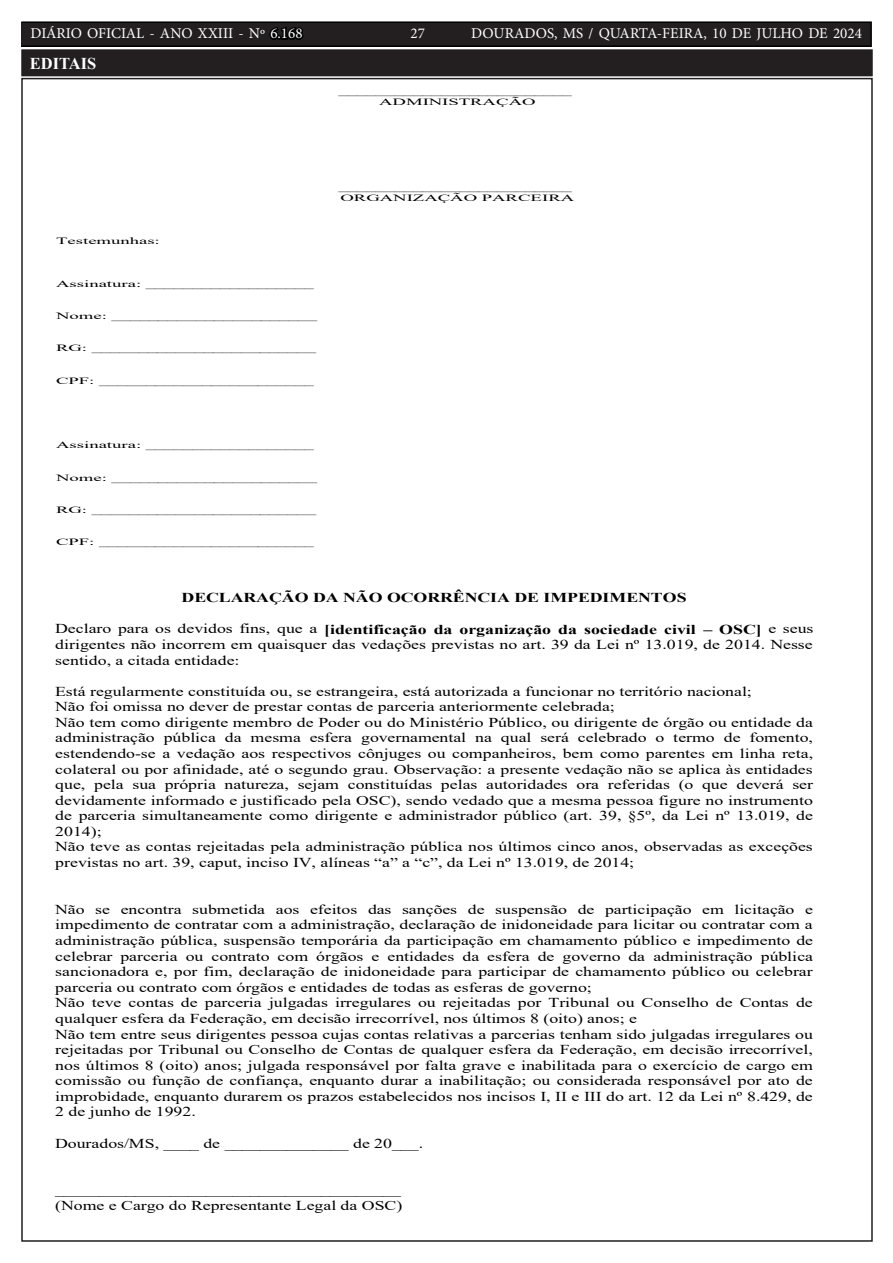
<style>
.page{position:relative;width:893px;height:1263px;background:#fff}
.page>*{position:absolute;margin:0;border:0;box-sizing:border-box;transform-origin:0 0}
.TEXTO{font:700 16.5px "Times New Roman";color:#fff}
.t1{font:15px "Minion Pro";color:#fff}
.t2{font:13.5px/15.6px "Times New Roman";color:#000;scale:1.31 1}
.t3{font:700 13.5px "Times New Roman";letter-spacing:-.005em;color:#000;scale:1.31 1}
.t4{font:9.6px/10.9px "Times New Roman";letter-spacing:-.005em;color:#000;text-align:center;scale:1.96 1}
.s1{color:#000}
.s2{font-weight:700}
</style>
<div class="page">
<div style="left:21px;top:22px;width:850px;height:24px;background:#231f20"></div>
<div style="left:21px;top:21px;width:851px;height:26px;border:2px solid #000"></div>
<div style="left:23px;top:51px;width:848px;height:23px;background:#231f20"></div>
<div style="left:21px;top:49px;width:852px;height:27px;border:4px solid #231f20"></div>
<p class="t1" style="left:31px;top:24px;width:273px">DIÁRIO OFICIAL - ANO XXIII - Nº <span class="s1">6.168</span></p>
<p class="t1" style="left:410px;top:24px;width:16px">27</p>
<p class="t1" style="left:471px;top:24px;width:392px">DOURADOS, MS / QUARTA-FEIRA, 10 DE JULHO DE 2024</p>
<p class="TEXTO" style="left:30px;top:52px;width:68px">EDITAIS</p>
<p class="t4" style="left:338px;top:85px;width:121px">_________________________<br>ADMINISTRAÇÃO</p>
<p class="t4" style="left:56px;top:235px;width:54px">Testemunhas:</p>
<p class="t4" style="left:56px;top:278px;width:133px">Assinatura: __________________</p>
<p class="t4" style="left:56px;top:310px;width:135px">Nome: ______________________</p>
<p class="t4" style="left:56px;top:342px;width:134px">RG: ________________________</p>
<p class="t4" style="left:56px;top:375px;width:133px">CPF: _______________________</p>
<p class="t4" style="left:338px;top:181px;width:122px;text-align:left">_________________________<br>ORGANIZAÇÃO PARCEIRA</p>
<p class="t4" style="left:56px;top:439px;width:133px">Assinatura: __________________</p>
<p class="t4" style="left:56px;top:471px;width:135px">Nome: ______________________</p>
<p class="t4" style="left:56px;top:504px;width:134px">RG: ________________________</p>
<p class="t4" style="left:56px;top:536px;width:133px">CPF: _______________________</p>
<p class="t3" style="left:182px;top:588px;width:387px">DECLARAÇÃO DA NÃO OCORRÊNCIA DE IMPEDIMENTOS</p>
<p class="t2" style="left:55px;top:621px;width:580px;text-align:justify">Declaro para os devidos fins, que a <span class="s2">[identificação da organização da sociedade civil – OSC]</span> e seus dirigentes não incorrem em quaisquer das vedações previstas no art. 39 da Lei nº 13.019, de 2014. Nesse sentido, a citada entidade:</p>
<p class="t2" style="left:55px;top:683px;width:580px">Está regularmente constituída ou, se estrangeira, está autorizada a funcionar no território nacional;<br>Não foi omissa no dever de prestar contas de parceria anteriormente celebrada;<br>Não tem como dirigente membro de Poder ou do Ministério Público, ou dirigente de órgão ou entidade da administração pública da mesma esfera governamental na qual será celebrado o termo de fomento, estendendo-se a vedação aos respectivos cônjuges ou companheiros, bem como parentes em linha reta, colateral ou por afinidade, até o segundo grau. Observação: a presente vedação não se aplica às entidades que, pela sua própria natureza, sejam constituídas pelas autoridades ora referidas (o que deverá ser devidamente informado e justificado pela OSC), sendo vedado que a mesma pessoa figure no instrumento de parceria simultaneamente como dirigente e administrador público (art. 39, §5º, da Lei nº 13.019, de 2014);<br>Não teve as contas rejeitadas pela administração pública nos últimos cinco anos, observadas as exceções previstas no art. 39, caput, inciso IV, alíneas “a” a “c”, da Lei nº 13.019, de 2014;</p>
<p class="t2" style="left:55px;top:901px;width:580px">Não se encontra submetida aos efeitos das sanções de suspensão de participação em licitação e impedimento de contratar com a administração, declaração de inidoneidade para licitar ou contratar com a administração pública, suspensão temporária da participação em chamamento público e impedimento de celebrar parceria ou contrato com órgãos e entidades da esfera de governo da administração pública sancionadora e, por fim, declaração de inidoneidade para participar de chamamento público ou celebrar parceria ou contrato com órgãos e entidades de todas as esferas de governo;<br>Não teve contas de parceria julgadas irregulares ou rejeitadas por Tribunal ou Conselho de Contas de qualquer esfera da Federação, em decisão irrecorrível, nos últimos 8 (oito) anos; e<br>Não tem entre seus dirigentes pessoa cujas contas relativas a parcerias tenham sido julgadas irregulares ou rejeitadas por Tribunal ou Conselho de Contas de qualquer esfera da Federação, em decisão irrecorrível, nos últimos 8 (oito) anos; julgada responsável por falta grave e inabilitada para o exercício de cargo em comissão ou função de confiança, enquanto durar a inabilitação; ou considerada responsável por ato de improbidade, enquanto durarem os prazos estabelecidos nos incisos I, II e III do art. 12 da Lei nº 8.429, de 2 de junho de 1992.</p>
<p class="t2" style="left:55px;top:1135px;width:282px">Dourados/MS, ____ de ______________ de 20___.</p>
<p class="t2" style="left:55px;top:1181px;width:267px">_______________________________________ (Nome e Cargo do Representante Legal da OSC)</p>
</div>
